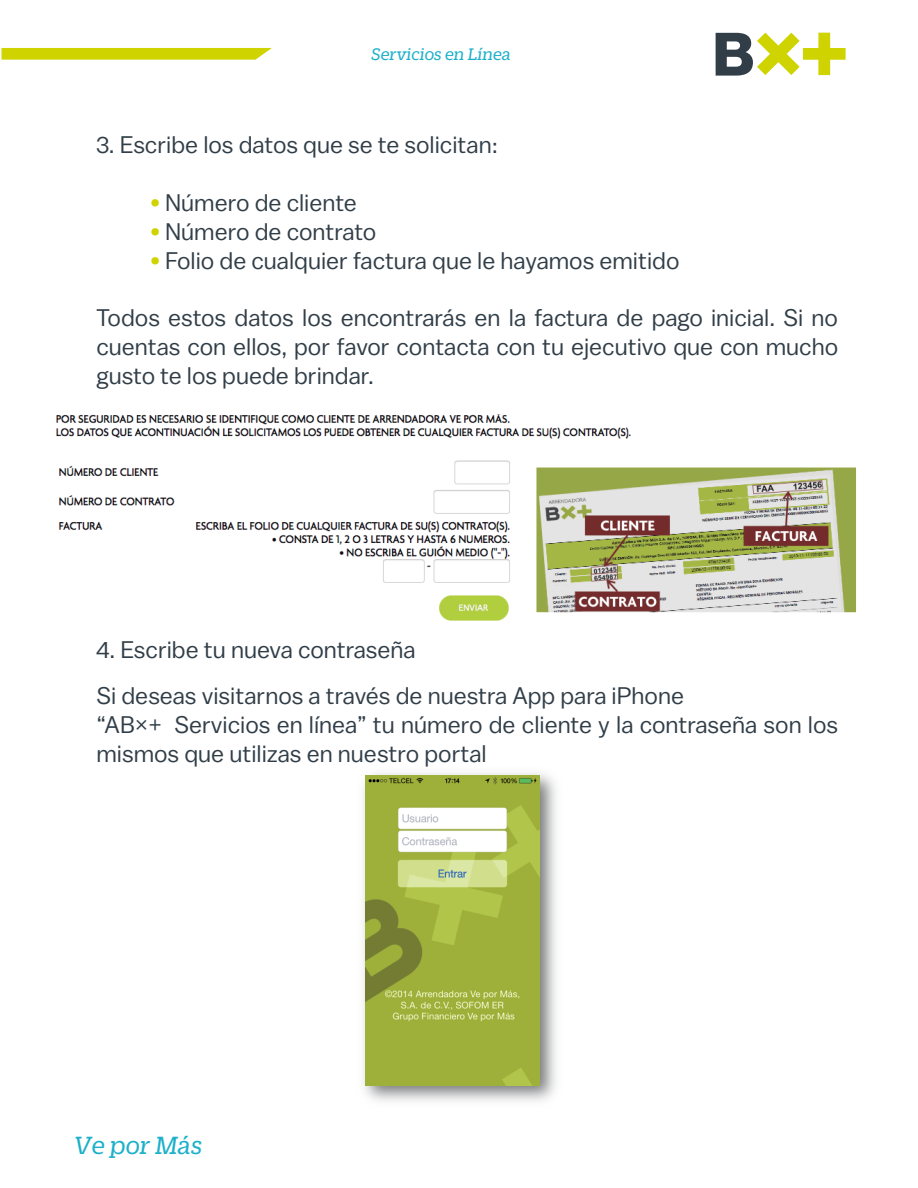
<style>
.page{position:relative;width:918px;height:1188px;background:#fff}
.page>*{position:absolute;margin:0;border:0;box-sizing:border-box;transform-origin:0 0}
.t1{font:italic 27px "Duplicate Slab";color:#1cb0ca}
.t2{font:24px/28.8px "Balto";color:#313e48}
.t3{font:italic 18.15px "Duplicate Slab";color:#1cb0ca}
.s1{color:#cfd400}
</style>
<div class="page">
<svg style="left:716px;top:33px;width:130px;height:43px"></svg>
<svg style="left:2px;top:48px;width:270px;height:12px;background:#d1d60f"></svg>
<img style="left:363px;top:773px;width:193px;height:329px">
<img style="left:365px;top:776px;width:175px;height:309px">
<img style="left:56px;top:414px;width:800px;height:207px">
<p class="t3" style="left:371px;top:42px;width:141px">Servicios en Línea</p>
<p class="t2" style="left:96px;top:130px;width:403px">3. Escribe los datos que se te solicitan:</p>
<p class="t2" style="left:150px;top:188px;width:208px"><span class="s1">•</span> Número de cliente</p>
<p class="t2" style="left:150px;top:216px;width:227px"><span class="s1">•</span> Número de contrato</p>
<p class="t2" style="left:150px;top:245px;width:531px"><span class="s1">•</span> Folio de cualquier factura que le hayamos emitido</p>
<p class="t2" style="left:96px;top:303px;width:743px;text-align:justify">Todos estos datos los encontrarás en la factura de pago inicial. Si no cuentas con ellos, por favor contacta con tu ejecutivo que con mucho gusto te los puede brindar.</p>
<p class="t2" style="left:96px;top:625px;width:589px;line-height:46.5px">4. Escribe tu nueva contraseña<br>Si deseas visitarnos a través de nuestra App para iPhone</p>
<p class="t2" style="left:96px;top:710px;width:743px">“AB×+ Servicios en línea” tu número de cliente y la contraseña son los mismos que utilizas en nuestro portal</p>
<p class="t1" style="left:74px;top:1128px;width:130px">Ve por Más</p>
</div>
